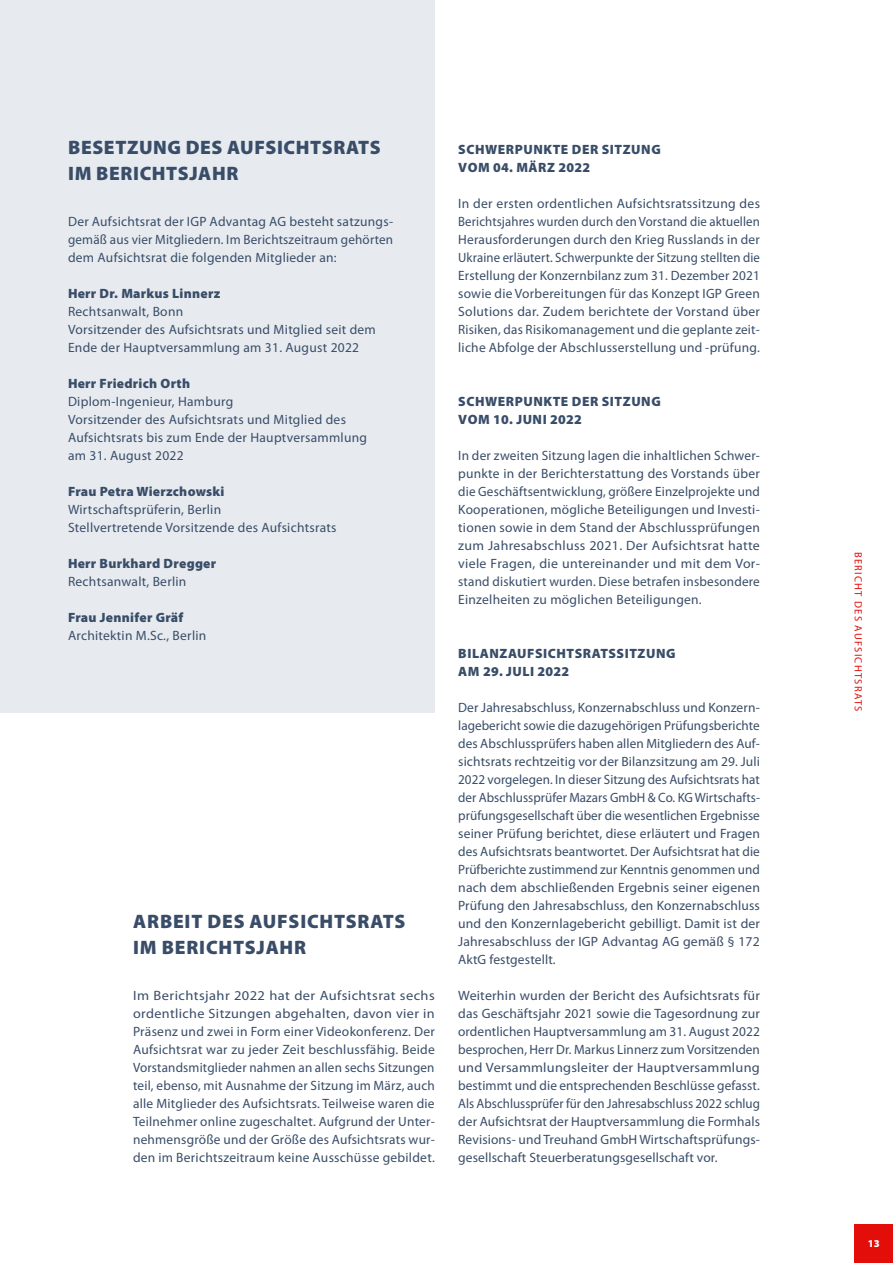
<style>
.page{position:relative;width:893px;height:1263px;background:#fff}
.page>*{position:absolute;margin:0;border:0;box-sizing:border-box;transform-origin:0 0}
.t1{font:900 19.5px/25.5px "Myriad Pro";letter-spacing:.03em;color:#394d68}
.t2{font:13.5px/18px "Myriad Pro";letter-spacing:.02em;color:#394d68;text-align:justify}
.t3{font:13.5px/18px "Myriad Pro";letter-spacing:.02em;color:#394d68;text-align:justify;scale:1.07 1}
.t4{font:900 13.5px/18px "Myriad Pro";letter-spacing:.025em;color:#394d68}
.t5{font:10.5px "Myriad Pro";letter-spacing:.12em;color:#e30d0a}
.t6{font:900 10.5px "Myriad Pro";color:#fff}
</style>
<div class="page">
<div style="left:0;top:0;width:435px;height:712px;background:#e7ebf0"></div>
<div style="left:855px;top:1225px;width:38px;height:38px;background:#e30d0a"></div>
<h1 class="t1" style="left:68px;top:134px;width:314px">BESETZUNG DES AUFSICHTSRATS<br>IM BERICHTSJAHR</h1>
<p class="t2" style="left:68px;top:212px;width:327px">Der Aufsichtsrat der IGP Advantag AG besteht satzungs&shy;gemäß aus vier Mitgliedern. Im Berichtszeitraum gehörten dem Aufsichtsrat die folgenden Mitglieder an:</p>
<p class="t4" style="left:68px;top:284px;width:154px">Herr Dr. Markus Linnerz</p>
<p class="t2" style="left:68px;top:302px;width:309px;text-align:left">Rechtsanwalt, Bonn<br>Vorsitzender des Aufsichtsrats und Mitglied seit dem<br>Ende der Hauptversammlung am 31. August 2022</p>
<p class="t4" style="left:68px;top:374px;width:124px">Herr Friedrich Orth</p>
<p class="t2" style="left:68px;top:392px;width:301px;text-align:left">Diplom-Ingenieur, Hamburg<br>Vorsitzender des Aufsichtsrats und Mitglied des Aufsichtsrats bis zum Ende der Hauptversammlung am 31. August 2022</p>
<p class="t4" style="left:68px;top:482px;width:158px">Frau Petra Wierzchowski</p>
<p class="t2" style="left:68px;top:500px;width:270px">Wirtschaftsprüferin, Berlin<br>Stellvertretende Vorsitzende des Aufsichtsrats</p>
<p class="t4" style="left:68px;top:554px;width:150px">Herr Burkhard Dregger</p>
<p class="t2" style="left:68px;top:572px;width:120px">Rechtsanwalt, Berlin</p>
<p class="t4" style="left:68px;top:608px;width:117px">Frau Jennifer Gräf</p>
<p class="t2" style="left:68px;top:626px;width:140px">Architektin M.Sc., Berlin</p>
<h1 class="t1" style="left:133px;top:908px;width:274px">ARBEIT DES AUFSICHTSRATS<br>IM BERICHTSJAHR</h1>
<p class="t3" style="left:133px;top:986px;width:284px">Im Berichtsjahr 2022 hat der Aufsichtsrat sechs ordentliche Sitzungen abgehalten, davon vier in Präsenz und zwei in Form einer Videokonferenz. Der Aufsichtsrat war zu jeder Zeit beschlussfähig. Beide Vorstandsmitglieder nahmen an allen sechs Sitzungen teil, ebenso, mit Ausnahme der Sitzung im März, auch alle Mitglieder des Aufsichtsrats. Teilweise waren die Teilnehmer online zugeschaltet. Aufgrund der Unter&shy;nehmensgröße und der Größe des Aufsichtsrats wur&shy;den im Berichtszeitraum keine Ausschüsse gebildet.</p>
<p class="t4" style="left:458px;top:140px;width:204px">SCHWERPUNKTE DER SITZUNG<br>VOM 04. MÄRZ 2022</p>
<p class="t2" style="left:458px;top:194px;width:303px">In der ersten ordentlichen Aufsichtsratssitzung des Berichtsjahres wurden durch den Vorstand die aktuellen Herausforderungen durch den Krieg Russlands in der Ukraine erläutert. Schwerpunkte der Sitzung stellten die Erstellung der Konzernbilanz zum 31. Dezember 2021 sowie die Vorbereitungen für das Konzept IGP Green Solutions dar. Zudem berichtete der Vorstand über Risiken, das Risikomanagement und die geplante zeit&shy;liche Abfolge der Abschlusserstellung und -prüfung.</p>
<p class="t4" style="left:458px;top:392px;width:204px">SCHWERPUNKTE DER SITZUNG<br>VOM 10. JUNI 2022</p>
<p class="t2" style="left:458px;top:446px;width:303px">In der zweiten Sitzung lagen die inhaltlichen Schwer&shy;punkte in der Berichterstattung des Vorstands über die Geschäftsentwicklung, größere Einzelprojekte und Kooperationen, mögliche Beteiligungen und Investi&shy;tionen sowie in dem Stand der Abschlussprüfungen zum Jahresabschluss 2021. Der Aufsichtsrat hatte viele Fragen, die untereinander und mit dem Vor&shy;stand diskutiert wurden. Diese betrafen insbesondere Einzelheiten zu möglichen Beteiligungen.</p>
<p class="t4" style="left:458px;top:644px;width:219px">BILANZAUFSICHTSRATSSITZUNG<br>AM 29. JULI 2022</p>
<p class="t2" style="left:458px;top:698px;width:303px">Der Jahresabschluss, Konzernabschluss und Konzern&shy;lagebericht sowie die dazugehörigen Prüfungsberichte des Abschlussprüfers haben allen Mitgliedern des Auf&shy;sichtsrats rechtzeitig vor der Bilanzsitzung am 29. Juli 2022 vorgelegen. In dieser Sitzung des Aufsichtsrats hat der Abschlussprüfer Mazars GmbH &amp; Co. KG Wirtschafts&shy;prüfungsgesellschaft über die wesentlichen Ergebnisse seiner Prüfung berichtet, diese erläutert und Fragen des Aufsichtsrats beantwortet. Der Aufsichtsrat hat die Prüfberichte zustimmend zur Kenntnis genommen und nach dem abschließenden Ergebnis seiner eigenen Prüfung den Jahresabschluss, den Konzernabschluss und den Konzernlagebericht gebilligt. Damit ist der Jahresabschluss der IGP Advantag AG gemäß § 172<br>AktG festgestellt.</p>
<p class="t2" style="left:458px;top:986px;width:303px">Weiterhin wurden der Bericht des Aufsichtsrats für das Geschäftsjahr 2021 sowie die Tagesordnung zur ordentlichen Hauptversammlung am 31. August 2022 besprochen, Herr Dr. Markus Linnerz zum Vorsitzenden und Versammlungsleiter der Hauptversammlung bestimmt und die entsprechenden Beschlüsse gefasst.<br>Als Abschlussprüfer für den Jahresabschluss 2022 schlug der Aufsichtsrat der Hauptversammlung die Formhals Revisions- und Treuhand GmbH Wirtschaftsprüfungs&shy;gesellschaft Steuerberatungsgesellschaft vor.</p>
<p class="t5" style="left:865px;top:552px;width:161px;rotate:90deg">BERICHT DES AUFSICHTSRATS</p>
<p class="t6" style="left:868px;top:1237px;width:14px">13</p>
</div>
